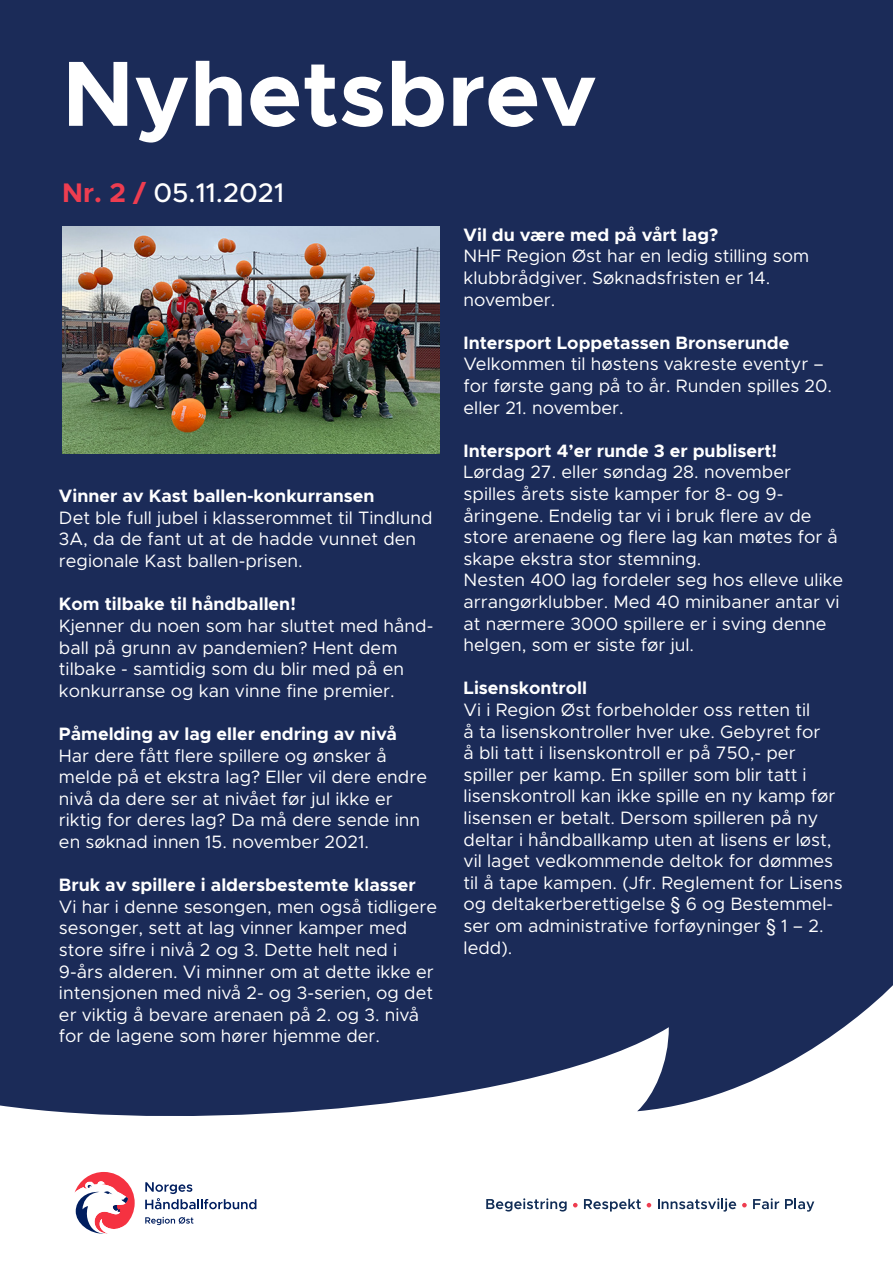
<style>
.page{position:relative;width:893px;height:1263px;background:#fff}
.page>*{position:absolute;margin:0;border:0;box-sizing:border-box;transform-origin:0 0}
.Overskrift{font:700 93px "Metropolis";color:#fff}
.Overskrift-2{font:500 27px "Metropolis";color:#fff}
.t1{font:18px/21.6px "Metropolis";color:#fff}
.t2{font:700 18px "Metropolis";color:#fff}
.s1{font-weight:700;color:#ee3d50}
.s2{font-family:"Arial"}
</style>
<div class="page">
<div style="left:0;top:0;width:893px;height:1119px;background:#1b2b58"></div>
<svg style="left:0;top:985px;width:893px;height:134px"></svg>
<svg style="left:145px;top:1217px;width:49px;height:8px"></svg>
<svg style="left:145px;top:1182px;width:111px;height:27px"></svg>
<svg style="left:74px;top:1172px;width:61px;height:62px"></svg>
<svg style="left:486px;top:1198px;width:81px;height:13px"></svg>
<svg style="left:573px;top:1203px;width:5px;height:4px"></svg>
<svg style="left:584px;top:1199px;width:57px;height:12px"></svg>
<svg style="left:647px;top:1203px;width:4px;height:4px"></svg>
<svg style="left:658px;top:1198px;width:78px;height:13px"></svg>
<svg style="left:742px;top:1203px;width:5px;height:4px"></svg>
<svg style="left:753px;top:1198px;width:26px;height:11px"></svg>
<svg style="left:785px;top:1199px;width:29px;height:12px"></svg>
<img style="left:62px;top:226px;width:377px;height:228px">
<p class="Overskrift" style="left:62px;top:35px;width:536px">Nyhetsbrev</p>
<p class="Overskrift-2" style="left:62px;top:176px;width:223px"><span class="s1">Nr. 2 /</span> 05.11.2021</p>
<p class="t2" style="left:59px;top:485px;width:317px">Vinner av Kast ballen-konkurransen</p>
<p class="t1" style="left:59px;top:507px;width:375px">Det ble full jubel i klasserommet til Tindlund<br>3A, da de fant ut at de hadde vunnet den regionale Kast ballen-prisen.</p>
<p class="t2" style="left:59px;top:593px;width:238px">Kom tilbake til håndballen!</p>
<p class="t1" style="left:59px;top:615px;width:376px">Kjenner du noen som har sluttet med hånd&shy;ball på grunn av pandemien? Hent dem tilbake - samtidig som du blir med på en konkurranse og kan vinne fine premier.</p>
<p class="t2" style="left:59px;top:722px;width:339px">Påmelding av lag eller endring av nivå</p>
<p class="t1" style="left:59px;top:744px;width:329px">Har dere fått flere spillere og ønsker å</p>
<p class="t1" style="left:59px;top:766px;width:370px">melde på et ekstra lag? Eller vil dere endre nivå da dere ser at nivået før jul ikke er</p>
<p class="t1" style="left:59px;top:809px;width:363px">riktig for deres lag? Da må dere sende inn en søknad innen 15. november 2021.</p>
<p class="t2" style="left:59px;top:873px;width:358px">Bruk av spillere i aldersbestemte klasser</p>
<p class="t1" style="left:59px;top:896px;width:380px">Vi har i denne sesongen, men også tidligere sesonger, sett at lag vinner kamper med store sifre i nivå 2 og 3. Dette helt ned i 9-års alderen. Vi minner om at dette ikke er intensjonen med nivå 2- og 3-serien, og det er viktig å bevare arenaen på 2. og 3. nivå for de lagene som hører hjemme der.</p>
<p class="t2" style="left:464px;top:223px;width:256px">Vil du være med på vårt lag?</p>
<p class="t1" style="left:464px;top:245px;width:347px">NHF Region Øst har en ledig stilling som klubbrådgiver. Søknadsfristen er 14. november.</p>
<p class="t2" style="left:464px;top:331px;width:327px">Intersport Loppetassen Bronserunde</p>
<p class="t1" style="left:464px;top:353px;width:370px">Velkommen til høstens vakreste eventyr – for første gang på to år. Runden spilles 20. eller 21. november.</p>
<p class="t2" style="left:464px;top:439px;width:315px">Intersport 4’er runde 3 er publisert!</p>
<p class="t1" style="left:464px;top:461px;width:329px">Lørdag 27. eller søndag 28. november</p>
<p class="t1" style="left:464px;top:483px;width:321px">spilles årets siste kamper for 8- og 9-</p>
<p class="t1" style="left:464px;top:505px;width:376px">åringene. Endelig tar vi i bruk flere av de store arenaene og flere lag kan møtes for å skape ekstra stor stemning.</p>
<p class="t1" style="left:464px;top:569px;width:381px">Nesten 400 lag fordeler seg hos elleve ulike arrangørklubber. Med 40 minibaner antar vi at nærmere 3000 spillere er i sving denne helgen, som er siste før jul.</p>
<p class="t2" style="left:464px;top:677px;width:125px">Lisenskontroll</p>
<p class="t1" style="left:464px;top:699px;width:381px">Vi i Region Øst forbeholder oss retten til<br>å ta lisenskontroller hver uke. Gebyret for<br>å bli tatt i lisenskontroll er på 750,- per spiller per kamp. En spiller som blir tatt i lisenskontroll kan ikke spille en ny kamp før lisensen er betalt. Dersom spilleren på ny deltar i håndballkamp uten at lisens er løst, vil laget vedkommende deltok for dømmes til å tape kampen. (Jfr. Reglement for Lisens og deltakerberettigelse <span class="s2">§</span> 6 og Bestemmel&shy;ser om administrative forføyninger <span class="s2">§</span> 1 – 2. ledd).</p>
</div>
